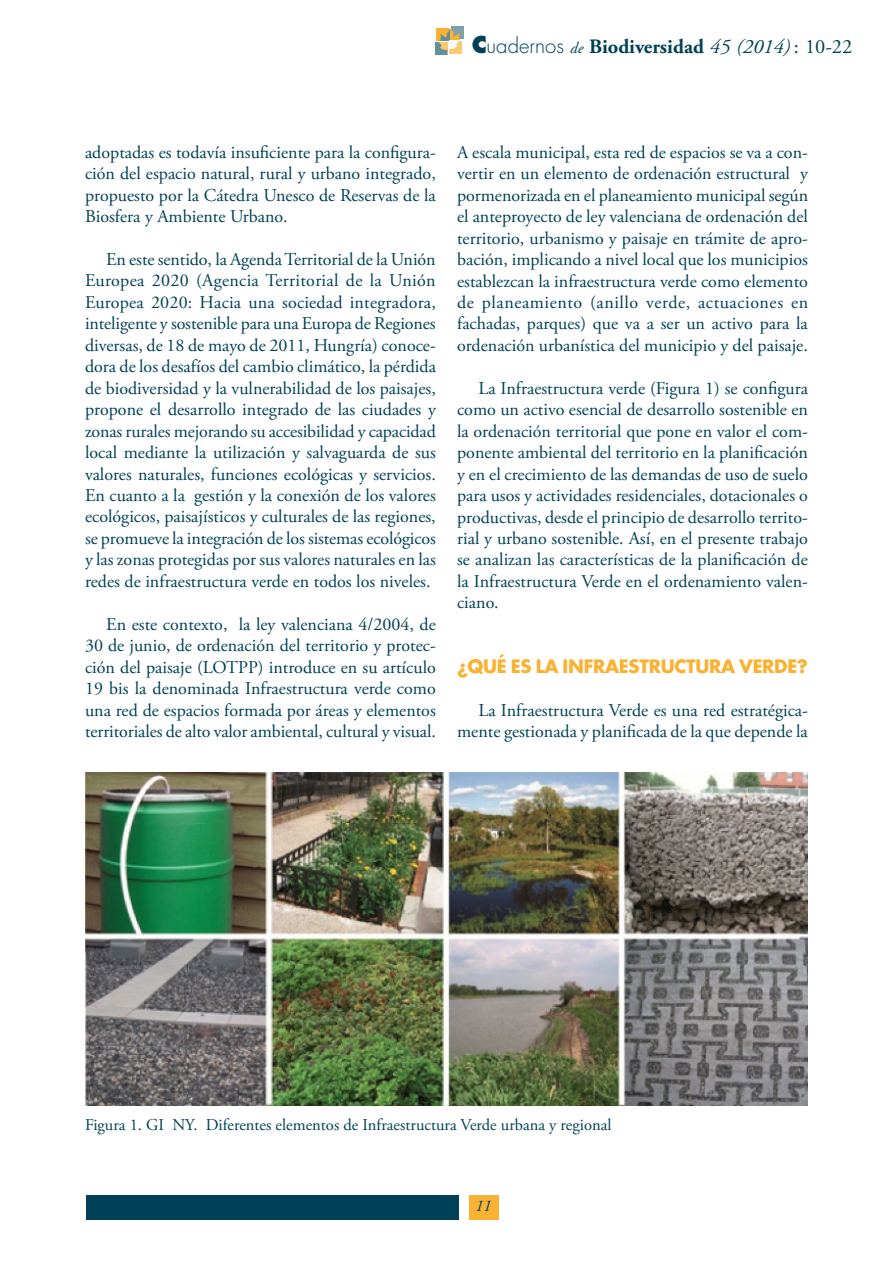
<style>
.page{position:relative;width:893px;height:1263px;background:#fff}
.page>*{position:absolute;margin:0;border:0;box-sizing:border-box;transform-origin:0 0}
.t1{font:700 20.4px "Adobe Garamond Pro";color:#004158}
.t2{font:18px/21.5px "Adobe Garamond Pro";color:#004158;text-align:justify}
.t3{font:700 18px "Futura";letter-spacing:-.015em;color:#f9b232}
.t4{font:16.5px "Adobe Garamond Pro";color:#004158}
.t5{font:italic 16.5px "Adobe Garamond Pro";color:#004158}
.s1{font-family:"Futura";font-weight:800;font-size:22.65px}
.s2{font-family:"Futura";font-weight:300}
.s3{font-weight:400;font-style:italic;font-size:15.9px}
.s4{font-weight:400;font-style:italic}
.s5{font-weight:400}
</style>
<div class="page">
<div style="left:437px;top:28px;width:12px;height:13px;background:#f9b232"></div>
<div style="left:451px;top:27px;width:12px;height:12px;background:#80a0ac"></div>
<div style="left:435px;top:42px;width:13px;height:13px;background:#668d9b"></div>
<div style="left:449px;top:41px;width:13px;height:12px;background:#fbc970"></div>
<svg style="left:438px;top:27px;width:22px;height:28px"></svg>
<div style="left:86px;top:1195px;width:373px;height:25px;background:#004158"></div>
<div style="left:470px;top:1195px;width:29px;height:25px;background:#f9b232"></div>
<img style="left:85px;top:772px;width:723px;height:334px">
<p class="t1" style="left:472px;top:34px;width:382px"><span class="s1">C</span><span class="s2">uadernos</span> <span class="s3">de</span> Biodiversidad <span class="s4">45 (2014)</span> <span class="s5">: 10-22</span></p>
<p class="t2" style="left:85px;top:142px;width:352px">adoptadas es todavía insuficiente para la configura&shy;ción del espacio natural, rural y urbano integrado, propuesto por la Cátedra Unesco de Reservas de la Biosfera y Ambiente Urbano.</p>
<p class="t2" style="left:85px;top:249px;width:353px;text-indent:21px">En este sentido, la Agenda Territorial de la Unión Europea 2020 (Agencia Territorial de la Unión Europea 2020: Hacia una sociedad integradora, inteligente y sostenible para una Europa de Regiones diversas, de 18 de mayo de 2011, Hungría) conoce&shy;dora de los desafíos del cambio climático, la pérdida de biodiversidad y la vulnerabilidad de los paisajes, propone el desarrollo integrado de las ciudades y zonas rurales mejorando su accesibilidad y capacidad local mediante la utilización y salvaguarda de sus valores naturales, funciones ecológicas y servicios.<br>En cuanto a la gestión y la conexión de los valores ecológicos, paisajísticos y culturales de las regiones, se promueve la integración de los sistemas ecológicos y las zonas protegidas por sus valores naturales en las redes de infraestructura verde en todos los niveles.</p>
<p class="t2" style="left:85px;top:614px;width:352px;text-indent:21px">En este contexto, la ley valenciana 4/2004, de 30 de junio, de ordenación del territorio y protec&shy;ción del paisaje (LOTPP) introduce en su artículo 19 bis la denominada Infraestructura verde como una red de espacios formada por áreas y elementos territoriales de alto valor ambiental, cultural y visual.</p>
<p class="t2" style="left:457px;top:142px;width:353px">A escala municipal, esta red de espacios se va a con&shy;vertir en un elemento de ordenación estructural y pormenorizada en el planeamiento municipal según el anteproyecto de ley valenciana de ordenación del territorio, urbanismo y paisaje en trámite de apro&shy;bación, implicando a nivel local que los municipios establezcan la infraestructura verde como elemento de planeamiento (anillo verde, actuaciones en fachadas, parques) que va a ser un activo para la ordenación urbanística del municipio y del paisaje.</p>
<p class="t2" style="left:457px;top:378px;width:352px;text-indent:21px">La Infraestructura verde (Figura 1) se configura como un activo esencial de desarrollo sostenible en la ordenación territorial que pone en valor el com&shy;ponente ambiental del territorio en la planificación y en el crecimiento de las demandas de uso de suelo para usos y actividades residenciales, dotacionales o productivas, desde el principio de desarrollo territo&shy;rial y urbano sostenible. Así, en el presente trabajo se analizan las características de la planificación de la Infraestructura Verde en el ordenamiento valen&shy;ciano.</p>
<p class="t3" style="left:457px;top:654px;width:352px">¿QUÉ ES LA INFRAESTRUCTURA VERDE?</p>
<p class="t2" style="left:457px;top:700px;width:352px;text-align:right">La Infraestructura Verde es una red estratégica&shy;mente gestionada y planificada de la que depende la</p>
<p class="t4" style="left:85px;top:1115px;width:528px">Figura 1. GI NY. Diferentes elementos de Infraestructura Verde urbana y regional</p>
<p class="t5" style="left:475px;top:1195px;width:18px">11</p>
</div>
